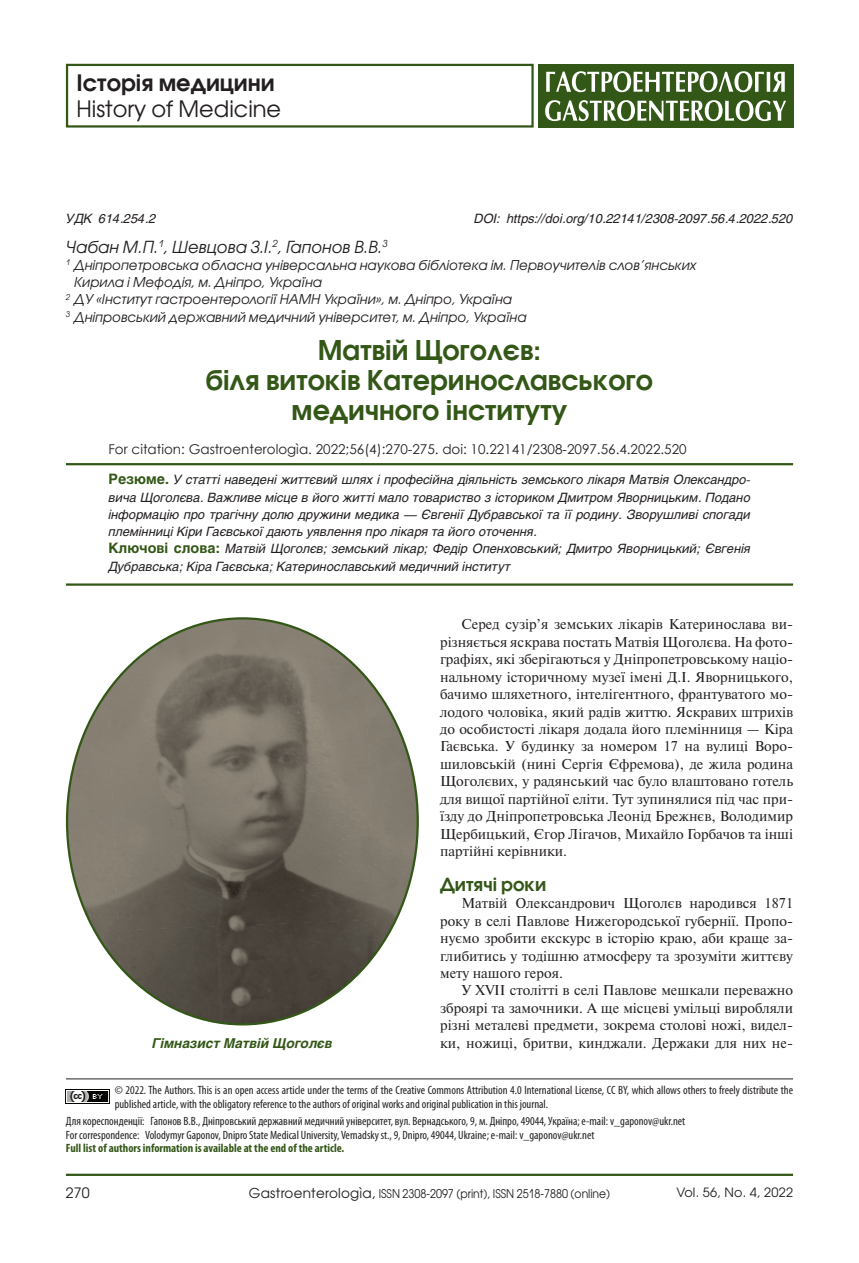
<style>
.page{position:relative;width:859px;height:1263px;background:#fff}
.page>*{position:absolute;margin:0;border:0;box-sizing:border-box;transform-origin:0 0}
.t1{font:700 27px/30px "Avant Garde Gothic C";color:#335717;text-align:center}
.t2{font:22.5px "Avant Garde Gothic C";color:#231f20}
.t3{font:700 22.5px "Avant Garde Gothic C";color:#231f20}
.t4{font:700 18px "Avant Garde Gothic C";color:#335717}
.t5{font:italic 16.5px "Avant Garde Gothic C";color:#231f20}
.t6{font:14.25px/17.4px "Newton C";color:#231f20;text-align:justify}
.t7{font:14.25px "Avant Garde Gothic C";color:#231f20}
.t8{font:italic 13.5px "Avant Garde Gothic C";color:#231f20}
.t9{font:13.5px "Century Gothic";color:#231f20}
.t10{font:italic 700 13.5px "Helios";color:#335717}
.t11{font:italic 12.75px/17.2px "Helios";color:#231f20}
.t12{font:12.75px "Avant Garde Gothic C";letter-spacing:.02em;color:#231f20}
.t13{font:condensed 12px/13.5px "Myriad Pro";color:#231f20}
.t14{font:12px "Avant Garde Gothic C";color:#231f20;scale:.9 1}
.t15{font:700 condensed 12px "Myriad Pro";color:#335717}
.s1{font-weight:700;font-style:normal;font-size:14.25px;color:#335717}
.s2{font-size:13.5px}
.s3{font-family:"Century Gothic";font-size:13.8px}
.s4{font-size:13.95px}
</style>
<div class="page">
<div style="left:66px;top:64px;width:468px;height:64px;border:2px solid #335717"></div>
<hr style="left:66px;top:1174px;width:727px;height:2px;background:#335717">
<div style="left:538px;top:64px;width:255px;height:64px;background:#335717"></div>
<svg style="left:546px;top:71px;width:239px;height:21px"></svg>
<svg style="left:545px;top:100px;width:241px;height:21px"></svg>
<hr style="left:66px;top:463px;width:727px;height:2px;background:#335717">
<hr style="left:66px;top:583px;width:727px;height:3px;background:#335717">
<hr style="left:66px;top:1078px;width:727px;height:1px;background:#231f20">
<img style="left:66px;top:1089px;width:43px;height:13px">
<img style="left:108px;top:618px;width:258px;height:301px">
<img style="left:67px;top:690px;width:53px;height:276px">
<img style="left:365px;top:676px;width:53px;height:276px">
<img style="left:118px;top:919px;width:259px;height:105px">
<h2 class="t3" style="left:77px;top:69px;width:200px">Iсторія медицини</h2>
<h2 class="t2" style="left:77px;top:96px;width:206px">History of Medicine</h2>
<p class="t11" style="left:66px;top:209px;width:91px">УДК 614.254.2</p>
<p class="t11" style="left:474px;top:209px;width:320px">DOI: https://doi.org/10.22141/2308-2097.56.4.2022.520</p>
<p class="t5" style="left:66px;top:237px;width:323px">Чабан М.П.<sup>1</sup>, Шевцова З.І.<sup>2</sup>, Гапонов В.В.<sup>3</sup></p>
<p class="t8" style="left:66px;top:257px;width:632px"><sup>1</sup> Дніпропетровська обласна універсальна наукова бібліотека ім. Первоучителів слов’янських</p>
<p class="t8" style="left:74px;top:274px;width:249px">Кирила і Мефодія, м. Дніпро, Україна</p>
<p class="t8" style="left:66px;top:291px;width:448px"><sup>2</sup> ДУ «Інститут гастроентерології НАМН України», м. Дніпро, Україна</p>
<p class="t8" style="left:66px;top:309px;width:462px"><sup>3</sup> Дніпровський державний медичний університет, м. Дніпро, Україна</p>
<h1 class="t1" style="left:206px;top:335px;width:449px">Матвій Щоголєв:<br>біля витоків Катеринославського медичного інституту</h1>
<p class="t9" style="left:108px;top:440px;width:580px">For citation: Gastroenterologìa. 2022;56(4):270-275. doi: 10.22141/2308-2097.56.4.2022.520</p>
<p class="t11" style="left:108px;top:471px;width:644px"><span class="s1">Резюме.</span> У статті наведені життєвий шлях і професійна діяльність земського лікаря Матвія Олександро&shy;вича Щоголєва. Важливе місце в його житті мало товариство з істориком Дмитром Яворницьким. Подано інформацію про трагічну долю дружини медика — Євгенії Дубравської та її родину. Зворушливі спогади племінниці Кіри Гаєвської дають уявлення про лікаря та його оточення.<br><span class="s1">Ключові слова:</span> Матвій Щоголєв; земський лікар; Федір Опенховський; Дмитро Яворницький; Євгенія Дубравська; Кіра Гаєвська; Катеринославський медичний інститут</p>
<p class="t6" style="left:440px;top:616px;width:354px;text-indent:21px">Серед сузір’я земських лікарів Катеринослава ви&shy;різняється яскрава постать Матвія Щоголєва. На фото&shy;графіях, які зберігаються у Дніпропетровському націо&shy;нальному історичному музеї імені Д.І. Яворницького, бачимо шляхетного, інтелігентного, франтуватого мо&shy;лодого чоловіка, який радів життю. Яскравих штрихів до особистості лікаря додала його племінниця — Кіра Гаєвська. У будинку за номером 17 на вулиці Воро&shy;шиловській (нині Сергія Єфремова), де жила родина Щоголєвих, у радянський час було влаштовано готель для вищої партійної еліти. Тут зупинялися під час при&shy;їзду до Дніпропетровська Леонід Брежнєв, Володимир Щербицький, Єгор Лігачов, Михайло Горбачов та інші партійні керівники.</p>
<p class="t4" style="left:440px;top:873px;width:108px">Дитячі роки</p>
<p class="t6" style="left:440px;top:895px;width:354px;text-indent:21px">Матвій Олександрович Щоголєв народився 1871 року в селі Павлове Нижегородської губернії. Пропо&shy;нуємо зробити екскурс в історію краю, аби краще за&shy;глибитись у тодішню атмосферу та зрозуміти життєву мету нашого героя.</p>
<p class="t6" style="left:440px;top:982px;width:354px;text-indent:21px">У XVII столітті в селі Павлове мешкали переважно зброярі та замочники. А ще місцеві умільці виробляли різні металеві предмети, зокрема столові ножі, видел&shy;ки, ножиці, бритви, кинджали. Держаки для них не-</p>
<p class="t13" style="left:115px;top:1083px;width:680px">© 2022. The Authors. This is an open access article under the terms of the Creative Commons Attribution 4.0 International License, CC BY, which allows others to freely distribute the published article, with the obligatory reference to the authors of original works and original publication in this journal.</p>
<p class="t13" style="left:66px;top:1114px;width:621px">Для кореспонденції: Гапонов В.В., Дніпровський державний медичний університет, вул. Вернадського, 9, м. Дніпро, 49044, Україна; e-mail: v_gaponov@ukr.net<br>For correspondence: Volodymyr Gaponov, Dnipro State Medical University, Vernadsky st., 9, Dnipro, 49044, Ukraine; e-mail: v_gaponov@ukr.net</p>
<p class="t15" style="left:66px;top:1141px;width:280px">Full list of authors information is available at the end of the article.</p>
<p class="t10" style="left:152px;top:1035px;width:182px">Гімназист Матвій Щоголєв</p>
<p class="t7" style="left:66px;top:1184px;width:25px">270</p>
<p class="t14" style="left:249px;top:1186px;width:403px"><span class="s2">Gastroenterolog</span><span class="s3">ì</span><span class="s2">a</span><span class="s4">,</span> ISSN 2308-2097 (print), ISSN 2518-7880 (online)</p>
<p class="t12" style="left:676px;top:1185px;width:118px">Vol. 56, No. 4, 2022</p>
</div>
